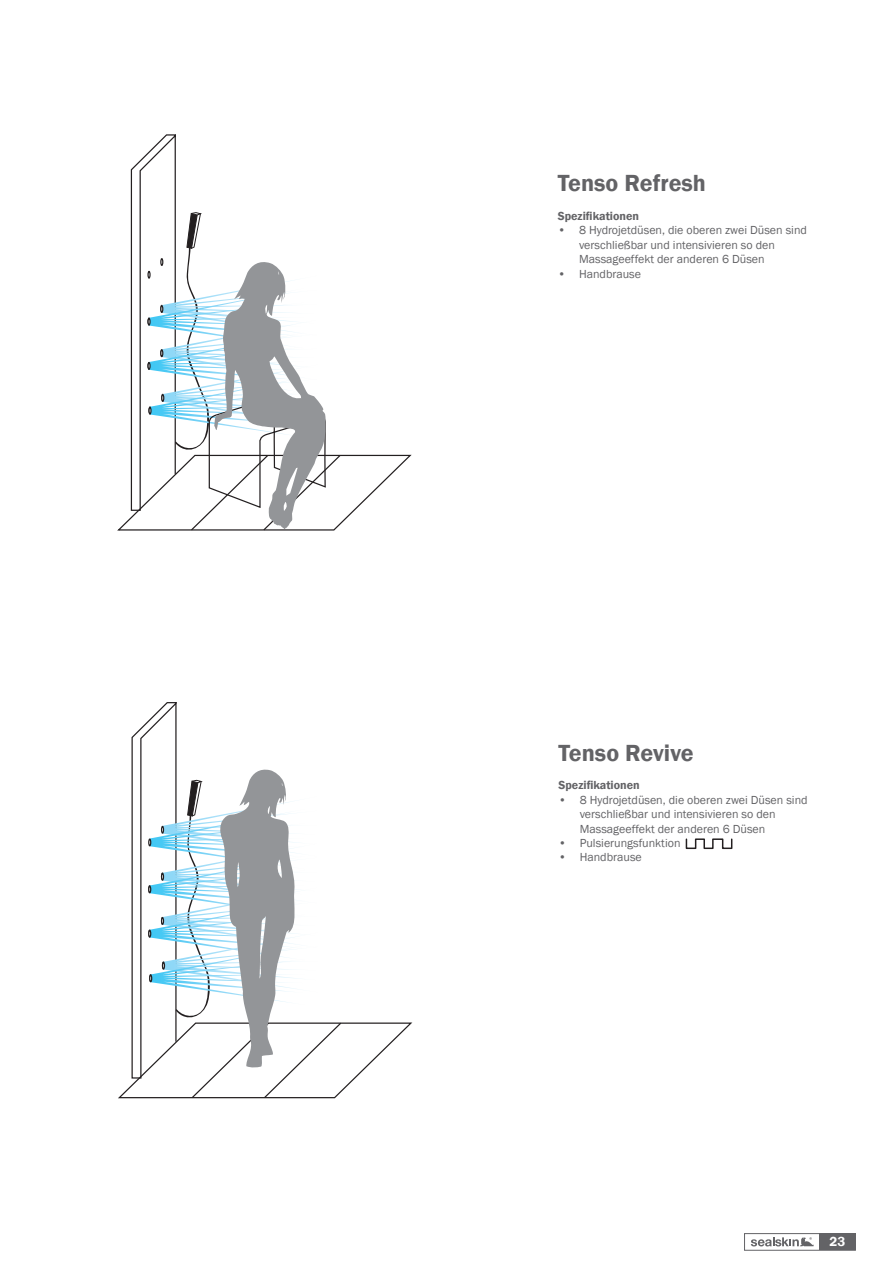
<style>
.page{position:relative;width:893px;height:1263px;background:#fff}
.page>*{position:absolute;margin:0;border:0;box-sizing:border-box;transform-origin:0 0}
.t1{font:600 24px "Franklin Gothic";color:#636366}
.t2{font:600 13.5px "Franklin Gothic";color:#fff}
.t3{font:12px/14.4px "Franklin Gothic";color:#636366}
.t4{font:600 12px "Franklin Gothic";color:#636366}
</style>
<div class="page">
<svg style="left:685px;top:838px;width:48px;height:12px"></svg>
<svg style="left:117px;top:134px;width:295px;height:397px"></svg>
<svg style="left:118px;top:702px;width:295px;height:397px"></svg>
<div style="left:819px;top:1233px;width:37px;height:17px;background:#636366"></div>
<div style="left:744px;top:1233px;width:112px;height:17px;border:1px solid #636366"></div>
<svg style="left:751px;top:1237px;width:63px;height:9px"></svg>
<h1 class="t1" style="left:558px;top:168px;width:150px">Tenso Refresh</h1>
<p class="t4" style="left:558px;top:209px;width:83px">Spezifikationen</p>
<p class="t3" style="left:579px;top:223px;width:229px;text-indent:-21px">• 8 Hydrojetdüsen, die oberen zwei Düsen sind verschließbar und intensivieren so den<br>Massageeffekt der anderen 6 Düsen</p>
<p class="t3" style="left:558px;top:267px;width:85px">• Handbrause</p>
<h1 class="t1" style="left:558px;top:738px;width:137px">Tenso Revive</h1>
<p class="t4" style="left:558px;top:778px;width:83px">Spezifikationen</p>
<p class="t3" style="left:580px;top:793px;width:229px;text-indent:-21px">• 8 Hydrojetdüsen, die oberen zwei Düsen sind verschließbar und intensivieren so den<br>Massageeffekt der anderen 6 Düsen</p>
<p class="t3" style="left:558px;top:836px;width:124px">• Pulsierungsfunktion</p>
<p class="t3" style="left:558px;top:850px;width:85px">• Handbrause</p>
<p class="t2" style="left:830px;top:1233px;width:17px">23</p>
</div>
